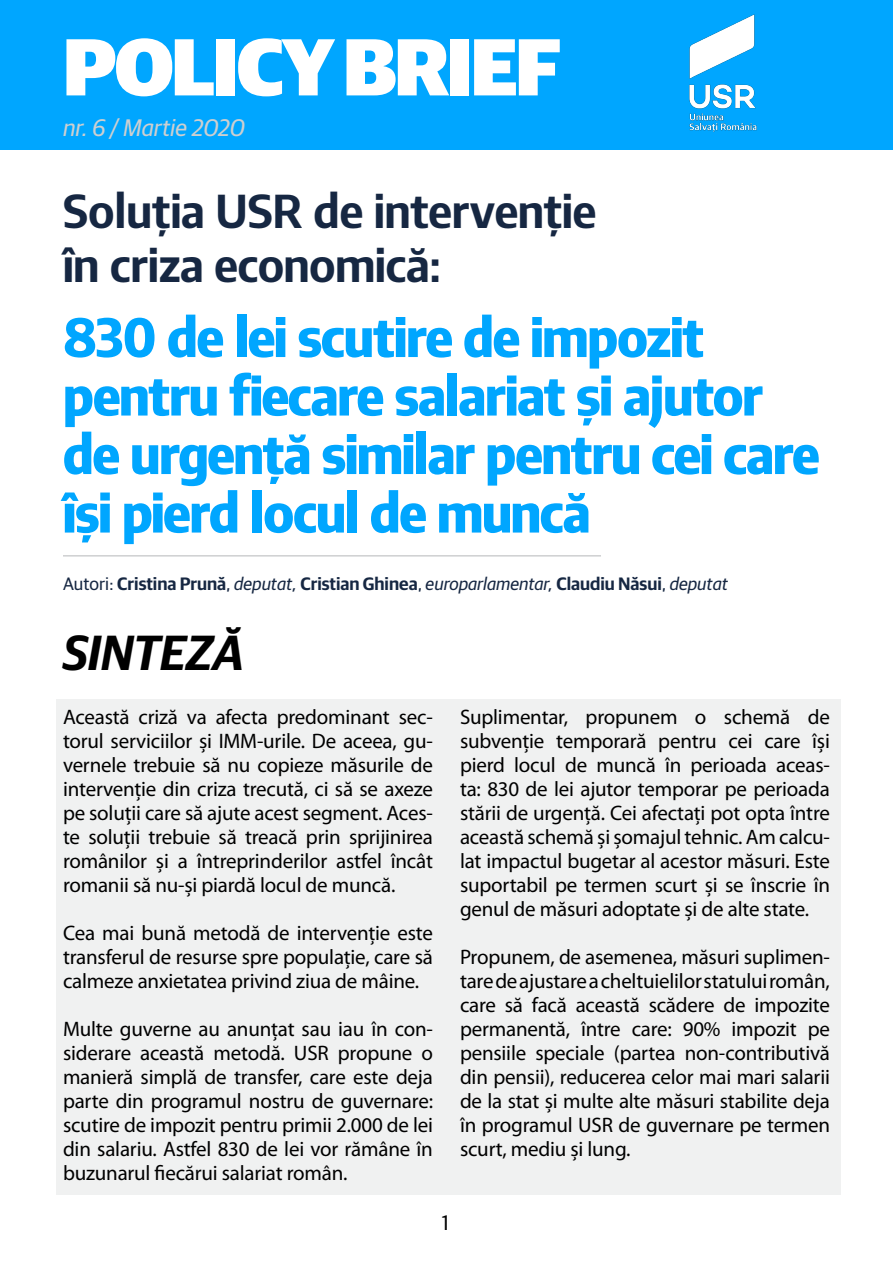
<style>
.page{position:relative;width:893px;height:1263px;background:#fff}
.page>*{position:absolute;margin:0;border:0;box-sizing:border-box;transform-origin:0 0}
.t1{font:900 81px "Guardian Sans";letter-spacing:-.03em;color:#fff}
.Titlu_Policy_Brief{font:700 52.5px/58.5px "Salvia Sans";letter-spacing:-.02em;color:#00a6ff}
.Titlu_Policy_Brief-2{font:italic 600 49.5px "Guardian Sans";letter-spacing:-.01em;color:#000}
.Titlu_Policy_Brief-3{font:600 45px/54px "Salvia Sans";color:#162742}
.t2{font:italic 24px "Guardian Sans";color:#cecfd0}
.Intro_Policy_Brief{font:21px/24px "Myriad Pro";letter-spacing:-.01em;color:#000;text-align:justify}
.t3{font:21px "Guardian Sans";color:#000}
.t4{font:600 18px "Guardian Sans";color:#162742}
.s1{font-weight:400}
.s2{font-weight:400;font-style:italic}
</style>
<div class="page">
<div style="left:56px;top:699px;width:785px;height:495px;background:#f0f1f1"></div>
<div style="left:0;top:0;width:893px;height:150px;background:#00a6ff"></div>
<img style="left:689px;top:14px;width:68px;height:118px">
<hr style="left:63px;top:555px;width:538px;height:2px;background:#cecfd0">
<p class="t1" style="left:63px;top:5px;width:500px">POLICY BRIEF</p>
<p class="t2" style="left:63px;top:110px;width:184px">nr. 6 / Martie 2020</p>
<p class="Titlu_Policy_Brief-3" style="left:63px;top:181px;width:535px">Soluția USR de intervenție în criza economică:</p>
<p class="Titlu_Policy_Brief" style="left:63px;top:304px;width:758px">830 de lei scutire de impozit pentru fiecare salariat și ajutor de urgență similar pentru cei care își pierd locul de muncă</p>
<p class="t4" style="left:63px;top:571px;width:666px"><span class="s1">Autori:</span> Cristina Prună<span class="s1">,</span> <span class="s2">deputat,</span> Cristian Ghinea<span class="s1">,</span> <span class="s2">europarlamentar,</span> Claudiu Năsui<span class="s1">,</span> <span class="s2">deputat</span></p>
<p class="Titlu_Policy_Brief-2" style="left:63px;top:617px;width:183px">SINTEZĂ</p>
<p class="Intro_Policy_Brief" style="left:63px;top:704px;width:371px">Această criză va afecta predominant sec&shy;torul serviciilor și IMM-urile. De aceea, gu&shy;vernele trebuie să nu copieze măsurile de intervenție din criza trecută, ci să se axeze pe soluții care să ajute acest segment. Aces&shy;te soluții trebuie să treacă prin sprijinirea românilor și a întreprinderilor astfel încât romanii să nu-și piardă locul de muncă.</p>
<p class="Intro_Policy_Brief" style="left:63px;top:920px;width:371px">Cea mai bună metodă de intervenție este transferul de resurse spre populație, care să calmeze anxietatea privind ziua de mâine.</p>
<p class="Intro_Policy_Brief" style="left:63px;top:1016px;width:372px">Multe guverne au anunțat sau iau în con&shy;siderare această metodă. USR propune o manieră simplă de transfer, care este deja parte din programul nostru de guvernare: scutire de impozit pentru primii 2.000 de lei din salariu. Astfel 830 de lei vor rămâne în buzunarul fiecărui salariat român.</p>
<p class="Intro_Policy_Brief" style="left:460px;top:704px;width:371px">Suplimentar, propunem o schemă de subvenție temporară pentru cei care își pierd locul de muncă în perioada aceas&shy;ta: 830 de lei ajutor temporar pe perioada stării de urgență. Cei afectați pot opta între această schemă și șomajul tehnic. Am calcu&shy;lat impactul bugetar al acestor măsuri. Este suportabil pe termen scurt și se înscrie în genul de măsuri adoptate și de alte state.</p>
<p class="Intro_Policy_Brief" style="left:460px;top:944px;width:371px">Propunem, de asemenea, măsuri suplimen&shy;tare de ajustare a cheltuielilor statului român, care să facă această scădere de impozite permanentă, între care: 90% impozit pe pensiile speciale (partea non-contributivă din pensii), reducerea celor mai mari salarii de la stat și multe alte măsuri stabilite deja în programul USR de guvernare pe termen scurt, mediu și lung.</p>
<p class="t3" style="left:442px;top:1207px;width:9px">1</p>
</div>
